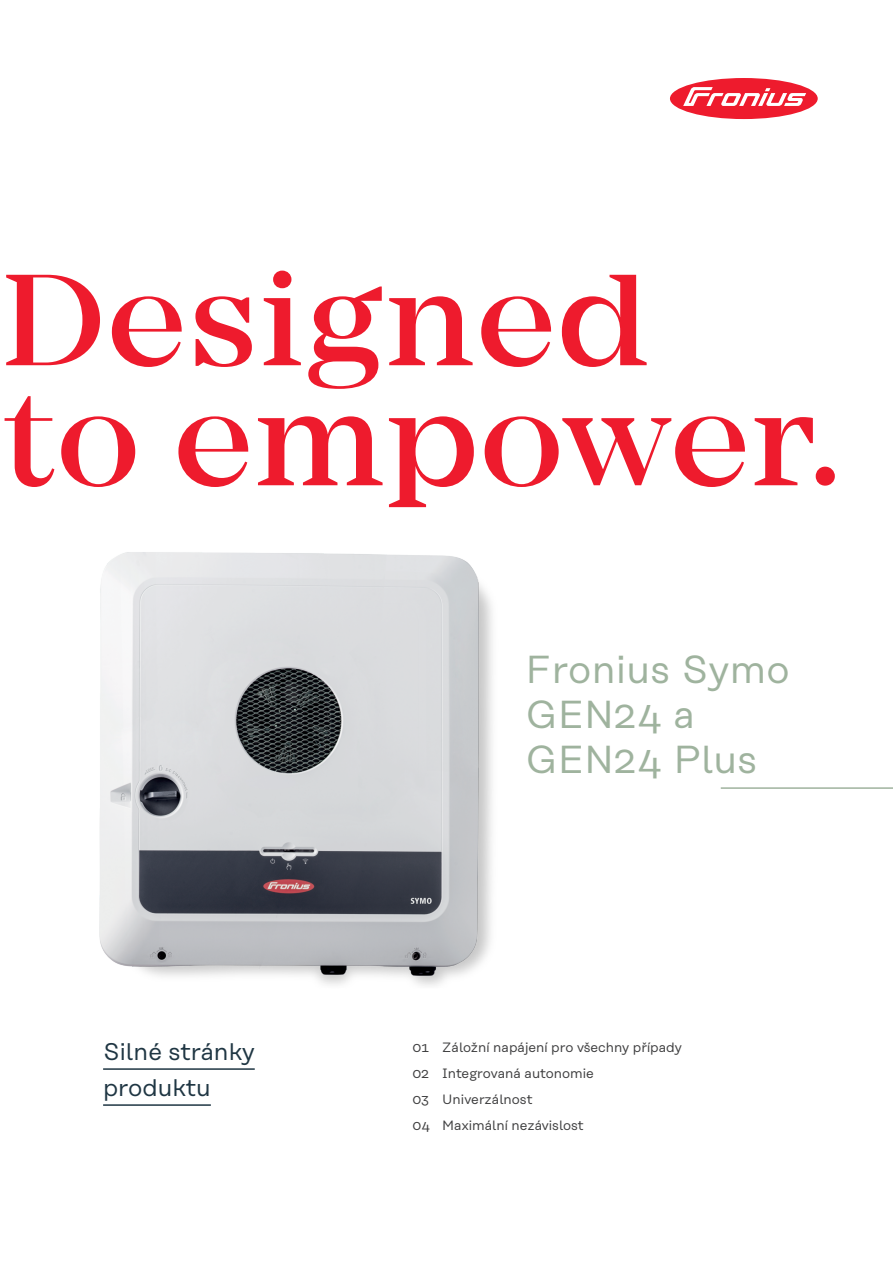
<style>
.page{position:relative;width:893px;height:1263px;background:#fff}
.page>*{position:absolute;margin:0;border:0;box-sizing:border-box;transform-origin:0 0}
.t1{font:500 135px/120px "Mirador";letter-spacing:.01em;color:#ee1b2d}
.t2{font:39px/45px "Rational Text";letter-spacing:.01em;color:#9fb39e}
.t3{font:24px/36px "Rational Text";color:#1f3643}
.t4{font:13.5px/26.2px "Rational Text";color:#3e3e3f}
</style>
<div class="page">
<hr style="left:103px;top:1068px;width:152px;height:2px;background:#1f3643">
<hr style="left:103px;top:1104px;width:108px;height:2px;background:#1f3643">
<hr style="left:721px;top:787px;width:172px;height:2px;background:#9fb39e">
<img style="left:99px;top:552px;width:394px;height:434px">
<div style="left:670px;top:78px;width:148px;height:41px;background:#ee1b2d;border-radius:50%"></div>
<svg style="left:683px;top:87px;width:123px;height:19px"></svg>
<h1 class="t1" style="left:2px;top:261px;width:838px">Designed<br>to empower.</h1>
<h3 class="t3" style="left:103px;top:1034px;width:153px">Silné stránky produktu</h3>
<h2 class="t2" style="left:525px;top:646px;width:266px">Fronius Symo<br>GEN24 a<br>GEN24 Plus</h2>
<p class="t4" style="left:412px;top:1034px;width:271px">01 Záložní napájení pro všechny případy<br>02 Integrovaná autonomie<br>03 Univerzálnost<br>04 Maximální nezávislost</p>
</div>
